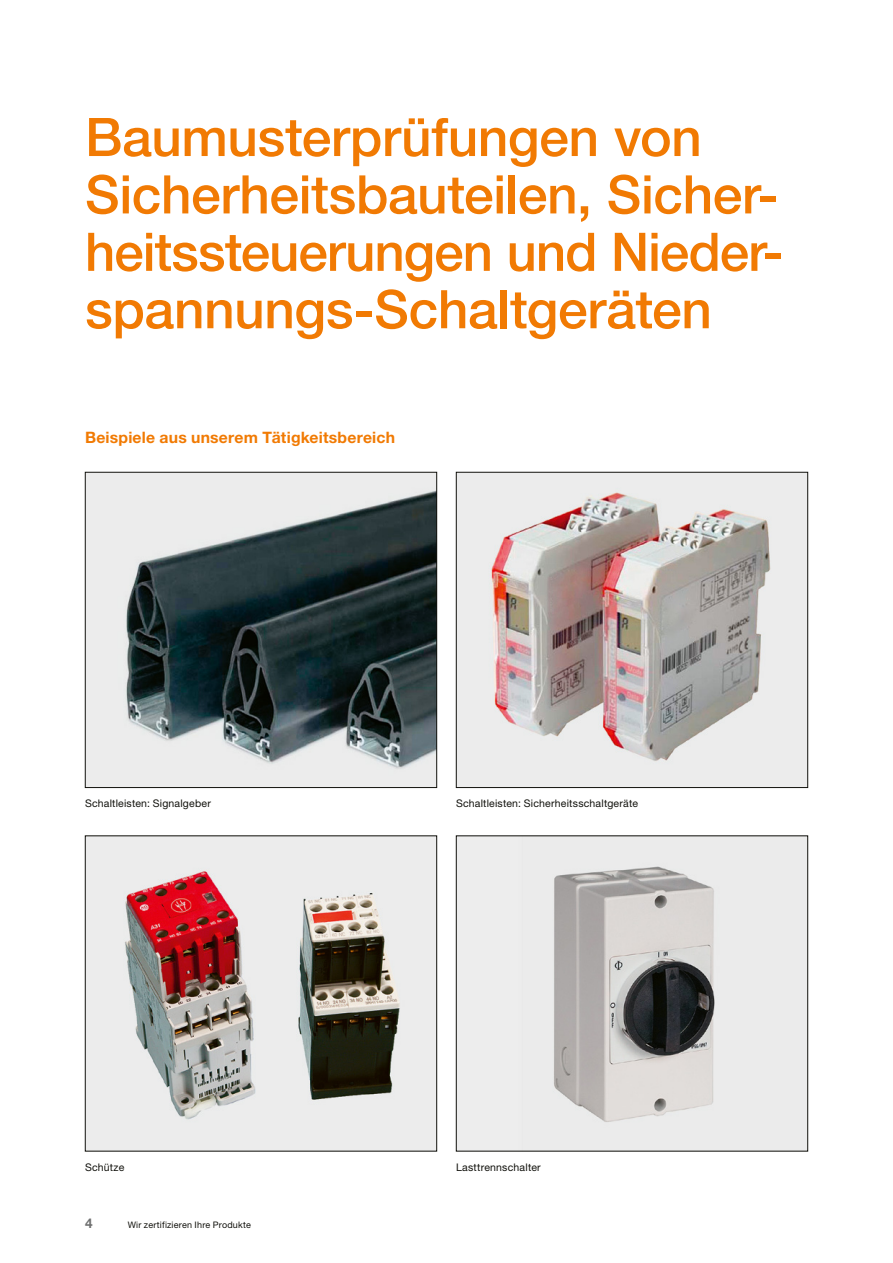
<style>
.page{position:relative;width:893px;height:1263px;background:#fff}
.page>*{position:absolute;margin:0;border:0;box-sizing:border-box;transform-origin:0 0}
.t1{font:500 53.25px/57.4px "Helvetica Neue LT Std";letter-spacing:-.01em;color:#f17a03}
.t2{font:700 15.75px "Helvetica Neue LT Std";letter-spacing:.01em;color:#f17a03}
.t3{font:700 13.5px "Helvetica Neue LT Std";color:#6f7070}
.t4{font:10.5px "Helvetica Neue LT Std";letter-spacing:.02em;color:#12120d}
.t5{font:9px "Helvetica Neue LT Std";letter-spacing:.02em;color:#12120d}
</style>
<div class="page">
<img style="left:87px;top:474px;width:348px;height:312px">
<div style="left:85px;top:472px;width:352px;height:316px;border:1px solid #12120d"></div>
<img style="left:458px;top:474px;width:348px;height:312px">
<div style="left:456px;top:472px;width:352px;height:316px;border:1px solid #12120d"></div>
<img style="left:87px;top:838px;width:348px;height:311px">
<div style="left:85px;top:836px;width:352px;height:315px;border:1px solid #12120d"></div>
<img style="left:458px;top:838px;width:348px;height:311px">
<div style="left:456px;top:836px;width:352px;height:315px;border:1px solid #12120d"></div>
<p class="t1" style="left:85px;top:108px;width:700px">Baumusterprüfungen von<br>Sicherheitsbauteilen, Sicher&shy;heitssteuerungen und Nieder&shy;spannungs-Schaltgeräten</p>
<p class="t2" style="left:85px;top:428px;width:312px">Beispiele aus unserem Tätigkeitsbereich</p>
<p class="t4" style="left:85px;top:797px;width:127px">Schaltleisten: Signalgeber</p>
<p class="t4" style="left:456px;top:797px;width:183px">Schaltleisten: Sicherheitsschaltgeräte</p>
<p class="t4" style="left:85px;top:1160px;width:41px">Schütze</p>
<p class="t4" style="left:456px;top:1160px;width:86px">Lasttrennschalter</p>
<p class="t3" style="left:85px;top:1215px;width:9px">4</p>
<p class="t5" style="left:128px;top:1219px;width:125px">Wir zertifizieren Ihre Produkte</p>
</div>
